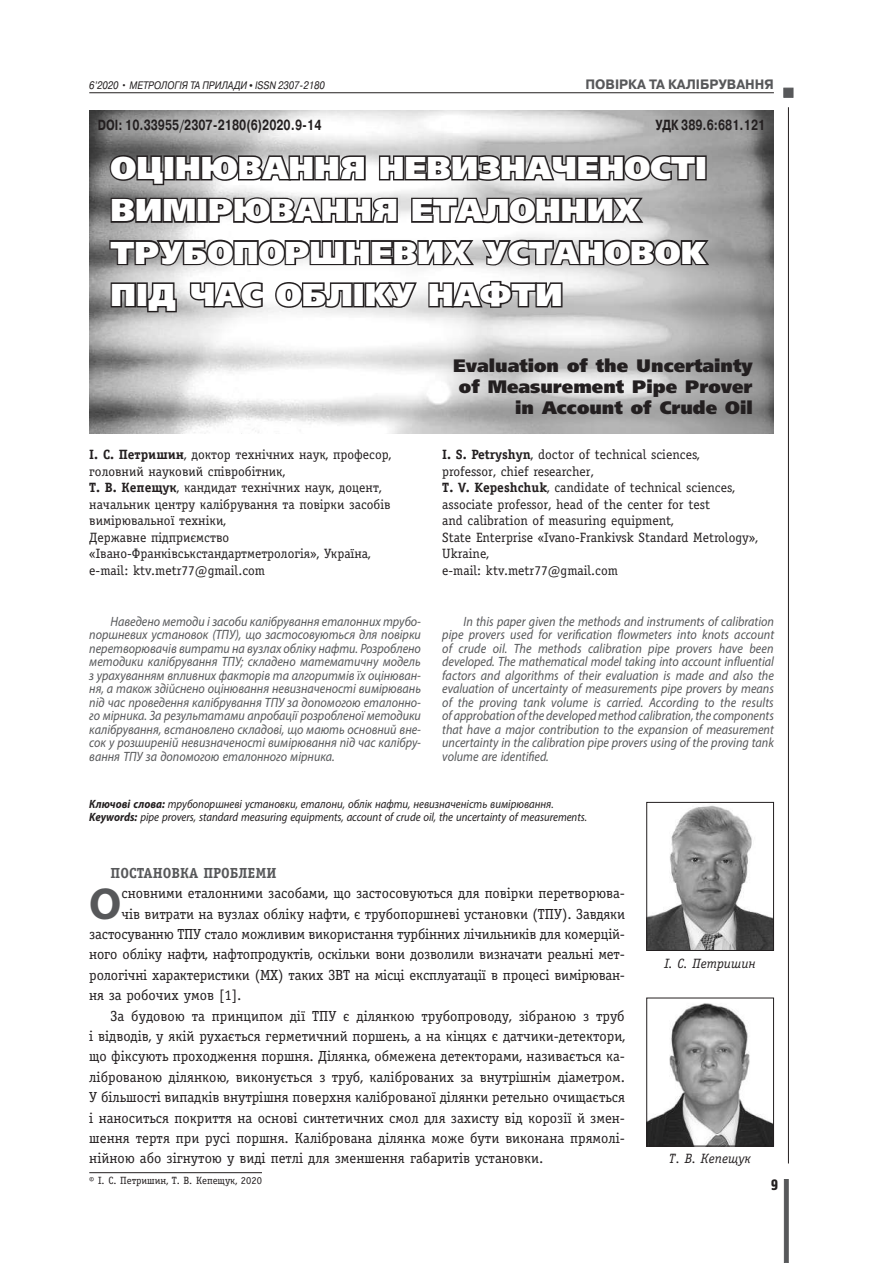
<style>
.page{position:relative;width:893px;height:1263px;background:#fff}
.page>*{position:absolute;margin:0;border:0;box-sizing:border-box;transform-origin:0 0}
.t1{font:700 44.85px "Myriad Pro";color:#57585a}
.t2{font:31.5px/42.3px "Free Set Black C";color:#fff}
.t3{font:18px/21px "Free Set Black C";color:#231f20;text-align:right}
.t4{font:15.15px "Hermes C";color:#231f20}
.t5{font:14.7px "Officina Serif C";color:#231f20}
.t6{font:700 14.7px "Pragmatica C";color:#231f20;scale:.75 1}
.t7{font:700 14.7px "Officina Serif C";color:#57585a}
.t8{font:700 13.65px "Pragmatica C";color:#57585a;scale:.96 1}
.t9{font:italic 13.5px/13.5px "Myriad Pro";color:#57585a;text-align:justify;scale:.9 1}
.t10{font:13.5px/16.5px "Officina Serif C";color:#231f20}
.t11{font:italic 13.5px "Officina Serif C";color:#231f20}
.t12{font:italic 12px/12.8px "Myriad Pro";color:#231f20;scale:.9 1}
.t13{font:italic 10.8px "Pragmatica C";color:#231f20;scale:.84 1}
.t14{font:10.5px "Officina Serif C";color:#231f20}
.s1{font-style:normal}
.s2{font-family:"Times New Roman";font-style:normal}
.s3{font-weight:700}
</style>
<div class="page">
<svg style="left:783px;top:88px;width:10px;height:10px"></svg>
<svg style="left:784px;top:1179px;width:5px;height:84px"></svg>
<hr style="left:89px;top:92px;width:685px;height:1px;background:#231f20">
<hr style="left:788px;top:107px;width:1px;height:1056px;background:#231f20">
<img style="left:89px;top:111px;width:685px;height:322px">
<svg style="left:108px;top:154px;width:58px;height:33px;background:#686667"></svg>
<div style="left:164px;top:155px;width:11px;height:25px;border:3px solid #231f20"></div>
<svg style="left:174px;top:153px;width:193px;height:29px"></svg>
<svg style="left:377px;top:153px;width:321px;height:29px;background:#7d7b7c"></svg>
<div style="left:695px;top:155px;width:12px;height:25px;border:3px solid #231f20"></div>
<svg style="left:109px;top:196px;width:89px;height:28px;background:#545152"></svg>
<div style="left:196px;top:198px;width:12px;height:25px;border:3px solid #231f20"></div>
<svg style="left:207px;top:195px;width:192px;height:30px"></svg>
<svg style="left:410px;top:195px;width:236px;height:30px;background:#898787"></svg>
<svg style="left:108px;top:238px;width:604px;height:29px;background:#888687"></svg>
<svg style="left:109px;top:281px;width:29px;height:28px"></svg>
<div style="left:136px;top:282px;width:12px;height:25px;border:3px solid #231f20"></div>
<svg style="left:146px;top:281px;width:32px;height:33px"></svg>
<svg style="left:188px;top:280px;width:77px;height:29px"></svg>
<svg style="left:274px;top:280px;width:80px;height:29px"></svg>
<div style="left:353px;top:282px;width:12px;height:25px;border:3px solid #231f20"></div>
<svg style="left:363px;top:280px;width:56px;height:29px"></svg>
<svg style="left:427px;top:279px;width:137px;height:30px"></svg>
<hr style="left:89px;top:1172px;width:173px;height:1px;background:#231f20">
<img style="left:648px;top:1003px;width:124px;height:141px">
<div style="left:646px;top:998px;width:128px;height:148px;border:1px solid #231f20"></div>
<img style="left:648px;top:805px;width:124px;height:144px">
<div style="left:646px;top:802px;width:128px;height:149px;border:1px solid #231f20"></div>
<p class="t13" style="left:89px;top:79px;width:282px">6’2020 <span class="s1">•</span> МЕТРОЛОГІЯ ТА ПРИЛАДИ <span class="s2">•</span> ISSN 2307-2180</p>
<p class="t8" style="left:585px;top:77px;width:198px">ПОВІРКА ТА КАЛІБРУВАННЯ</p>
<p class="t6" style="left:98px;top:117px;width:300px">DOI: 10.33955/2307-2180(6)2020.9-14</p>
<p class="t6" style="left:655px;top:117px;width:148px">УДК 389.6:681.121</p>
<h2 class="t2" style="left:111px;top:147px;width:598px">ОЦІНЮВАННЯ НЕВИЗНАЧЕНОСТІ<br>ВИМІРЮВАННЯ ЕТАЛОННИХ<br>ТРУБОПОРШНЕВИХ УСТАНОВОК<br>ПІД ЧАС ОБЛІКУ НАФТИ</h2>
<p class="t10" style="left:89px;top:447px;width:303px"><span class="s3">І. С. Петришин</span>, доктор технічних наук, професор, головний науковий співробітник,<br><span class="s3">Т. В. Кепещук</span>, кандидат технічних наук, доцент, начальник центру калібрування та повірки засобів вимірювальної техніки,<br>Державне підприємство «Івано‑Франківськстандартметрологія», Україна, e-mail: ktv.metr77@gmail.com</p>
<h3 class="t3" style="left:453px;top:355px;width:301px">Evaluation of the Uncertainty of Measurement Pipe Prover in Account of Crude Oil</h3>
<p class="t10" style="left:442px;top:447px;width:317px"><span class="s3">I. S. Petryshyn</span>, doctor of technical sciences,<br>professor, chief researcher,<br><span class="s3">T. V. Kepeshchuk</span>, candidate of technical sciences, associate professor, head of the center for test<br>and calibration of measuring equipment,<br>State Enterprise «Ivano-Frankivsk Standard Metrology», Ukraine,<br>e-mail: ktv.metr77@gmail.com</p>
<p class="t9" style="left:89px;top:614px;width:370px;text-indent:21px">Наведено методи і засоби калібрування еталонних трубо&shy;поршневих установок (ТПУ), що застосовуються для повірки перетворювачів витрати на вузлах обліку нафти. Розроблено методики калібрування ТПУ; складено математичну модель з урахуванням впливних факторів та алгоритмів їх оцінюван&shy;ня, а також здійснено оцінювання невизначеності вимірювань під час проведення калібрування ТПУ за допомогою еталонно&shy;го мірника. За результатами апробації розробленої методики калібрування, встановлено складові, що мають основний вне&shy;сок у розширеній невизначеності вимірювання під час калібру&shy;вання ТПУ за допомогою еталонного мірника.</p>
<p class="t9" style="left:442px;top:614px;width:370px;text-indent:21px">In this paper given the methods and instruments of calibration pipe provers used for verification flowmeters into knots account of crude oil. The methods calibration pipe provers have been developed. The mathematical model taking into account influential factors and algorithms of their evaluation is made and also the evaluation of uncertainty of measurements pipe provers by means of the proving tank volume is carried. According to the results of approbation of the developed method calibration, the components that have a major contribution to the expansion of measurement uncertainty in the calibration pipe provers using of the proving tank volume are identified.</p>
<p class="t12" style="left:89px;top:797px;width:554px"><span class="s3">Ключові слова:</span> трубопоршневі установки, еталони, облік нафти, невизначеність вимірювання.<br><span class="s3">Keywords:</span> pipe provers, standard measuring equipments, account of crude oil, the uncertainty of measurements.</p>
<p class="t7" style="left:111px;top:864px;width:168px">ПОСТАНОВКА ПРОБЛЕМИ</p>
<h1 class="t1" style="left:89px;top:874px;width:34px">О</h1>
<p class="t5" style="left:121px;top:885px;width:505px">сновними еталонними засобами, що застосовуються для повірки перетворюва-</p>
<p class="t5" style="left:121px;top:905px;width:505px">чів витрати на вузлах обліку нафти, є трубопоршневі установки (ТПУ). Завдяки</p>
<p class="t5" style="left:89px;top:926px;width:537px">застосуванню ТПУ стало можливим використання турбінних лічильників для комерцій-</p>
<p class="t5" style="left:89px;top:946px;width:536px">ного обліку нафти, нафтопродуктів, оскільки вони дозволили визначати реальні мет-</p>
<p class="t5" style="left:89px;top:967px;width:537px">рологічні характеристики (МХ) таких ЗВТ на місці експлуатації в процесі вимірюван-</p>
<p class="t5" style="left:89px;top:987px;width:154px">ня за робочих умов [1].</p>
<p class="t5" style="left:111px;top:1008px;width:516px">За будовою та принципом дії ТПУ є ділянкою трубопроводу, зібраною з труб</p>
<p class="t5" style="left:89px;top:1028px;width:537px">і відводів, у якій рухається герметичний поршень, а на кінцях є датчики-детектори,</p>
<p class="t5" style="left:89px;top:1048px;width:537px">що фіксують проходження поршня. Ділянка, обмежена детекторами, називається ка-</p>
<p class="t5" style="left:89px;top:1069px;width:537px">ліброваною ділянкою, виконується з труб, каліброваних за внутрішнім діаметром.</p>
<p class="t5" style="left:89px;top:1089px;width:537px">У більшості випадків внутрішня поверхня каліброваної ділянки ретельно очищається</p>
<p class="t5" style="left:89px;top:1110px;width:537px">і наноситься покриття на основі синтетичних смол для захисту від корозії й змен-</p>
<p class="t5" style="left:89px;top:1130px;width:537px">шення тертя при русі поршня. Калібрована ділянка може бути виконана прямолі-</p>
<p class="t5" style="left:89px;top:1150px;width:456px">нійною або зігнутою у виді петлі для зменшення габаритів установки.</p>
<p class="t14" style="left:89px;top:1175px;width:174px">© І. С. Петришин, Т. В. Кепещук, 2020</p>
<p class="t11" style="left:664px;top:956px;width:93px">І. С. Петришин</p>
<p class="t11" style="left:669px;top:1151px;width:84px">Т. В. Кепещук</p>
<p class="t4" style="left:771px;top:1176px;width:8px">9</p>
</div>
